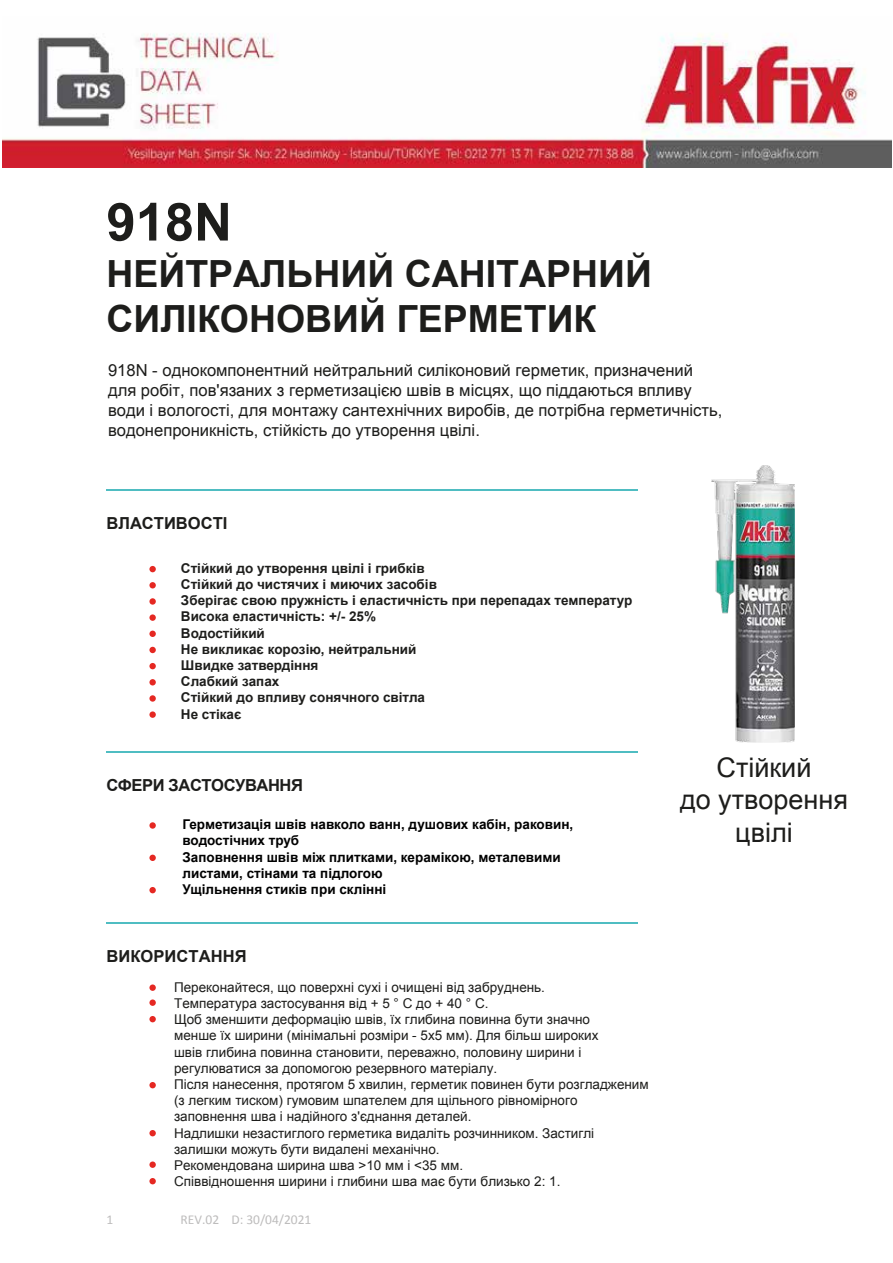
<style>
.page{position:relative;width:893px;height:1263px;background:#fff}
.page>*{position:absolute;margin:0;border:0;box-sizing:border-box;transform-origin:0 0}
.t1{font:700 52.5px "Arial";color:#1d1d1b}
.t2{font:700 37.5px/45px "Arial";color:#1d1d1b}
.t3{font:27px/32.4px "Arial";color:#1d1d1b;text-align:center}
.t4{font:16.65px/20px "Arial";color:#1d1d1b}
.t5{font:700 16.5px "Arial";color:#1d1d1b}
.t6{font:700 16.5px "Arial";letter-spacing:-.025em;color:#1d1d1b}
.t7{font:13.5px/16.2px "Arial";color:#1d1d1b}
.t8{font:700 13.5px/16.2px "Arial";color:#1e1e1c}
.t9{font:700 13.5px/16.2px "Arial";color:#000101}
.t10{font:13.5px "Calibri";color:#bdbcbc}
</style>
<div class="page">
<img style="left:2px;top:33px;width:889px;height:135px">
<hr style="left:106px;top:490px;width:532px;height:1px;background:#4fbdc2">
<hr style="left:106px;top:752px;width:532px;height:1px;background:#4fbdc2">
<hr style="left:106px;top:922px;width:532px;height:2px;background:#4fbdc2">
<div style="left:149px;top:1082px;width:7px;height:6px;background:#e52822;border-radius:50%"></div>
<div style="left:149px;top:1161px;width:7px;height:7px;background:#e52822;border-radius:50%"></div>
<div style="left:149px;top:1016px;width:7px;height:6px;background:#e52822;border-radius:50%"></div>
<div style="left:149px;top:984px;width:7px;height:7px;background:#e52822;border-radius:50%"></div>
<div style="left:149px;top:999px;width:7px;height:7px;background:#e52822;border-radius:50%"></div>
<div style="left:149px;top:1130px;width:7px;height:6px;background:#e52822;border-radius:50%"></div>
<div style="left:149px;top:1178px;width:7px;height:6px;background:#e52822;border-radius:50%"></div>
<div style="left:149px;top:614px;width:7px;height:7px;background:#e52822;border-radius:50%"></div>
<svg style="left:149px;top:598px;width:7px;height:7px"></svg>
<div style="left:149px;top:566px;width:7px;height:6px;background:#e52822;border-radius:50%"></div>
<div style="left:149px;top:582px;width:7px;height:6px;background:#e52822;border-radius:50%"></div>
<div style="left:149px;top:679px;width:7px;height:6px;background:#e52822;border-radius:50%"></div>
<div style="left:149px;top:663px;width:7px;height:6px;background:#e52822;border-radius:50%"></div>
<div style="left:149px;top:631px;width:7px;height:6px;background:#e52822;border-radius:50%"></div>
<div style="left:149px;top:647px;width:7px;height:6px;background:#e52822;border-radius:50%"></div>
<div style="left:149px;top:711px;width:7px;height:7px;background:#e52822;border-radius:50%"></div>
<svg style="left:149px;top:695px;width:7px;height:7px"></svg>
<div style="left:149px;top:855px;width:7px;height:6px;background:#e52822;border-radius:50%"></div>
<svg style="left:149px;top:822px;width:7px;height:7px"></svg>
<div style="left:149px;top:887px;width:7px;height:6px;background:#e52822;border-radius:50%"></div>
<img style="left:712px;top:466px;width:82px;height:277px">
<h1 class="t1" style="left:106px;top:187px;width:127px">918N</h1>
<h2 class="t2" style="left:106px;top:252px;width:547px">НЕЙТРАЛЬНИЙ САНІТАРНИЙ<br>СИЛІКОНОВИЙ ГЕРМЕТИК</h2>
<p class="t4" style="left:108px;top:361px;width:616px">918N - однокомпонентний нейтральний силіконовий герметик, призначений для робіт, пов'язаних з герметизацією швів в місцях, що піддаються впливу води і вологості, для монтажу сантехнічних виробів, де потрібна герметичність, водонепроникність, стійкість до утворення цвілі.</p>
<p class="t5" style="left:106px;top:512px;width:123px">ВЛАСТИВОСТІ</p>
<p class="t8" style="left:181px;top:560px;width:453px">Стійкий до утворення цвілі і грибків<br>Стійкий до чистячих і миючих засобів<br>Зберігає свою пружність і еластичність при перепадах температур<br>Висока еластичність: +/- 25%<br>Водостійкий<br>Не викликає корозію, нейтральний<br>Швидке затвердіння<br>Слабкий запах<br>Стійкий до впливу сонячного світла<br>Не стікає</p>
<p class="t6" style="left:106px;top:774px;width:198px">СФЕРИ ЗАСТОСУВАННЯ</p>
<p class="t9" style="left:182px;top:817px;width:392px">Герметизація швів навколо ванн, душових кабін, раковин, водостічних труб<br>Заповнення швів між плитками, керамікою, металевими листами, стінами та підлогою<br>Ущільнення стиків при склінні</p>
<p class="t5" style="left:106px;top:945px;width:142px">ВИКОРИСТАННЯ</p>
<p class="t7" style="left:174px;top:979px;width:476px">Переконайтеся, що поверхні сухі і очищені від забруднень.<br>Температура застосування від + 5 ° C до + 40 ° C.<br>Щоб зменшити деформацію швів, їх глибина повинна бути значно<br>менше їх ширини (мінімальні розміри - 5x5 мм). Для більш широких<br>швів глибина повинна становити, переважно, половину ширини і регулюватися за допомогою резервного матеріалу.<br>Після нанесення, протягом 5 хвилин, герметик повинен бути розгладженим (з легким тиском) гумовим шпателем для щільного рівномірного заповнення шва і надійного з'єднання деталей.<br>Надлишки незастиглого герметика видаліть розчинником. Застиглі залишки можуть бути видалені механічно.<br>Рекомендована ширина шва &gt;10 мм і &lt;35 мм.<br>Співвідношення ширини і глибини шва має бути близько 2: 1.</p>
<p class="t10" style="left:106px;top:1210px;width:8px">1</p>
<p class="t10" style="left:181px;top:1210px;width:132px">REV.02 D: 30/04/2021</p>
<h3 class="t3" style="left:680px;top:752px;width:169px">Стійкий<br>до утворення цвілі</h3>
</div>
